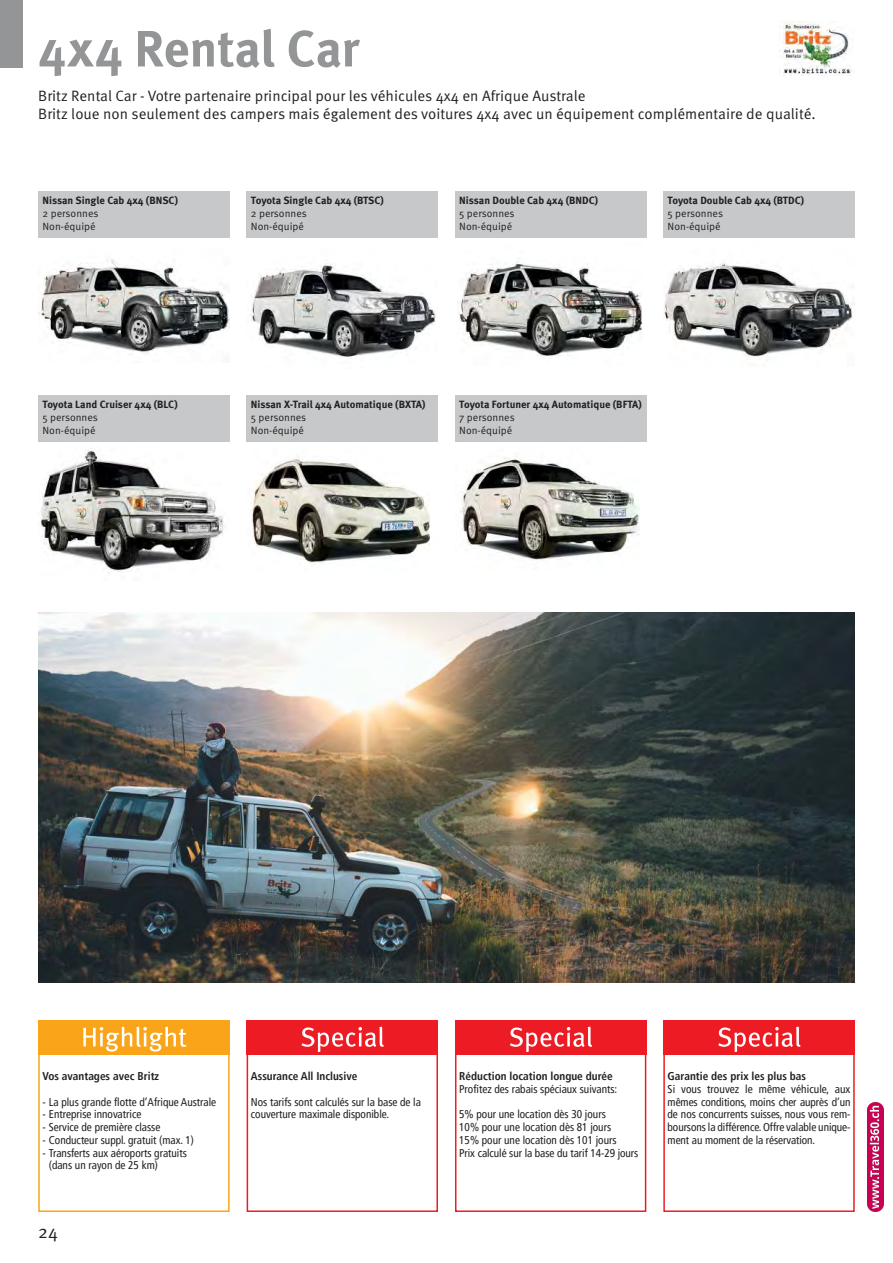
<style>
.page{position:relative;width:893px;height:1263px;background:#fff}
.page>*{position:absolute;margin:0;border:0;box-sizing:border-box;transform-origin:0 0}
.t1{font:700 51px "Meta Pro";letter-spacing:-.005em;color:#939597}
.t2{font:18px "Meta Pro Norm";color:#221f1f}
.t3{font:15px/18px "Meta Pro Norm";color:#221f1f}
.t4{font:condensed 11.25px/12.8px "Frutiger LT Pro";color:#221f1f}
.t5{font:700 condensed 11.25px "Frutiger LT Pro";color:#221f1f}
.t6{font:700 10.5px "Meta Pro";color:#221f1f}
.t7{font:10.5px/12.8px "Meta Pro Norm";color:#221f1f}
</style>
<div class="page">
<div style="left:0;top:0;width:23px;height:67px;background:#939597"></div>
<img style="left:38px;top:612px;width:817px;height:370px">
<img style="left:38px;top:448px;width:186px;height:126px">
<img style="left:251px;top:456px;width:179px;height:109px">
<img style="left:460px;top:456px;width:180px;height:104px">
<img style="left:250px;top:264px;width:186px;height:93px">
<img style="left:458px;top:258px;width:185px;height:98px">
<img style="left:663px;top:263px;width:192px;height:97px">
<img style="left:38px;top:259px;width:192px;height:95px">
<div style="left:38px;top:191px;width:192px;height:47px;background:#c6c8ca"></div>
<div style="left:455px;top:191px;width:191px;height:47px;background:#c6c8ca"></div>
<div style="left:38px;top:395px;width:192px;height:47px;background:#c6c8ca"></div>
<div style="left:247px;top:395px;width:191px;height:47px;background:#c6c8ca"></div>
<div style="left:455px;top:395px;width:191px;height:47px;background:#c6c8ca"></div>
<div style="left:247px;top:191px;width:191px;height:47px;background:#c6c8ca"></div>
<div style="left:663px;top:191px;width:192px;height:47px;background:#c6c8ca"></div>
<div style="left:38px;top:1020px;width:192px;height:34px;background:#faa519"></div>
<svg style="left:83px;top:1027px;width:103px;height:24px"></svg>
<div style="left:455px;top:1020px;width:191px;height:34px;background:#ed1c24"></div>
<svg style="left:510px;top:1027px;width:82px;height:25px"></svg>
<div style="left:663px;top:1020px;width:192px;height:34px;background:#ed1c24"></div>
<svg style="left:718px;top:1027px;width:82px;height:25px"></svg>
<img style="left:779px;top:21px;width:76px;height:54px">
<div style="left:247px;top:1020px;width:191px;height:34px;background:#ed1c24"></div>
<svg style="left:301px;top:1027px;width:83px;height:25px"></svg>
<div style="left:38px;top:1020px;width:192px;height:192px;border:2px solid #faa519"></div>
<div style="left:247px;top:1020px;width:191px;height:192px;border:2px solid #ed1c24"></div>
<div style="left:455px;top:1020px;width:191px;height:192px;border:2px solid #ed1c24"></div>
<div style="left:663px;top:1020px;width:192px;height:192px;border:2px solid #ed1c24"></div>
<img style="left:867px;top:1103px;width:16px;height:109px">
<h1 class="t1" style="left:38px;top:27px;width:323px">4x4 Rental Car</h1>
<h3 class="t3" style="left:38px;top:87px;width:779px">Britz Rental Car - Votre partenaire principal pour les véhicules 4x4 en Afrique Australe<br>Britz loue non seulement des campers mais également des voitures 4x4 avec un équipement complémentaire de qualité.</h3>
<p class="t6" style="left:43px;top:196px;width:137px">Nissan Single Cab 4x4 (BNSC)</p>
<p class="t7" style="left:43px;top:208px;width:57px">2 personnes<br>Non-équipé</p>
<p class="t6" style="left:43px;top:400px;width:137px">Toyota Land Cruiser 4x4 (BLC)</p>
<p class="t7" style="left:43px;top:412px;width:57px">5 personnes<br>Non-équipé</p>
<p class="t6" style="left:251px;top:196px;width:135px">Toyota Single Cab 4x4 (BTSC)</p>
<p class="t7" style="left:251px;top:208px;width:57px">2 personnes<br>Non-équipé</p>
<p class="t6" style="left:459px;top:196px;width:140px">Nissan Double Cab 4x4 (BNDC)</p>
<p class="t7" style="left:459px;top:208px;width:57px">5 personnes<br>Non-équipé</p>
<p class="t6" style="left:668px;top:196px;width:138px">Toyota Double Cab 4x4 (BTDC)</p>
<p class="t7" style="left:668px;top:208px;width:57px">5 personnes<br>Non-équipé</p>
<p class="t6" style="left:251px;top:400px;width:176px">Nissan X-Trail 4x4 Automatique (BXTA)</p>
<p class="t7" style="left:251px;top:412px;width:57px">5 personnes<br>Non-équipé</p>
<p class="t6" style="left:459px;top:400px;width:184px">Toyota Fortuner 4x4 Automatique (BFTA)</p>
<p class="t7" style="left:459px;top:412px;width:57px">7 personnes<br>Non-équipé</p>
<p class="t5" style="left:43px;top:1071px;width:118px">Vos avantages avec Britz</p>
<p class="t4" style="left:43px;top:1096px;width:175px">- La plus grande flotte d’Afrique Australe</p>
<p class="t4" style="left:43px;top:1109px;width:100px">- Entreprise innovatrice</p>
<p class="t4" style="left:43px;top:1122px;width:119px">- Service de première classe</p>
<p class="t4" style="left:43px;top:1134px;width:153px">- Conducteur suppl. gratuit (max. 1)</p>
<p class="t4" style="left:49px;top:1147px;width:140px;text-indent:-6px">- Transferts aux aéroports gratuits (dans un rayon de 25 km)</p>
<h2 class="t2" style="left:38px;top:1224px;width:21px">24</h2>
<p class="t5" style="left:251px;top:1071px;width:108px">Assurance All Inclusive</p>
<p class="t4" style="left:251px;top:1096px;width:172px">Nos tarifs sont calculés sur la base de la couverture maximale disponible.</p>
<p class="t5" style="left:459px;top:1071px;width:155px">Réduction location longue durée</p>
<p class="t4" style="left:459px;top:1083px;width:160px">Profitez des rabais spéciaux suivants:</p>
<p class="t4" style="left:459px;top:1109px;width:181px">5% pour une location dès 30 jours<br>10% pour une location dès 81 jours<br>15% pour une location dès 101 jours<br>Prix calculé sur la base du tarif 14-29 jours</p>
<p class="t5" style="left:668px;top:1071px;width:140px">Garantie des prix les plus bas</p>
<p class="t4" style="left:668px;top:1083px;width:184px;text-align:justify">Si vous trouvez le même véhicule, aux mêmes conditions, moins cher auprès d’un de nos concurrents suisses, nous vous rem&shy;boursons la différence. Offre valable unique&shy;ment au moment de la réservation.</p>
</div>
